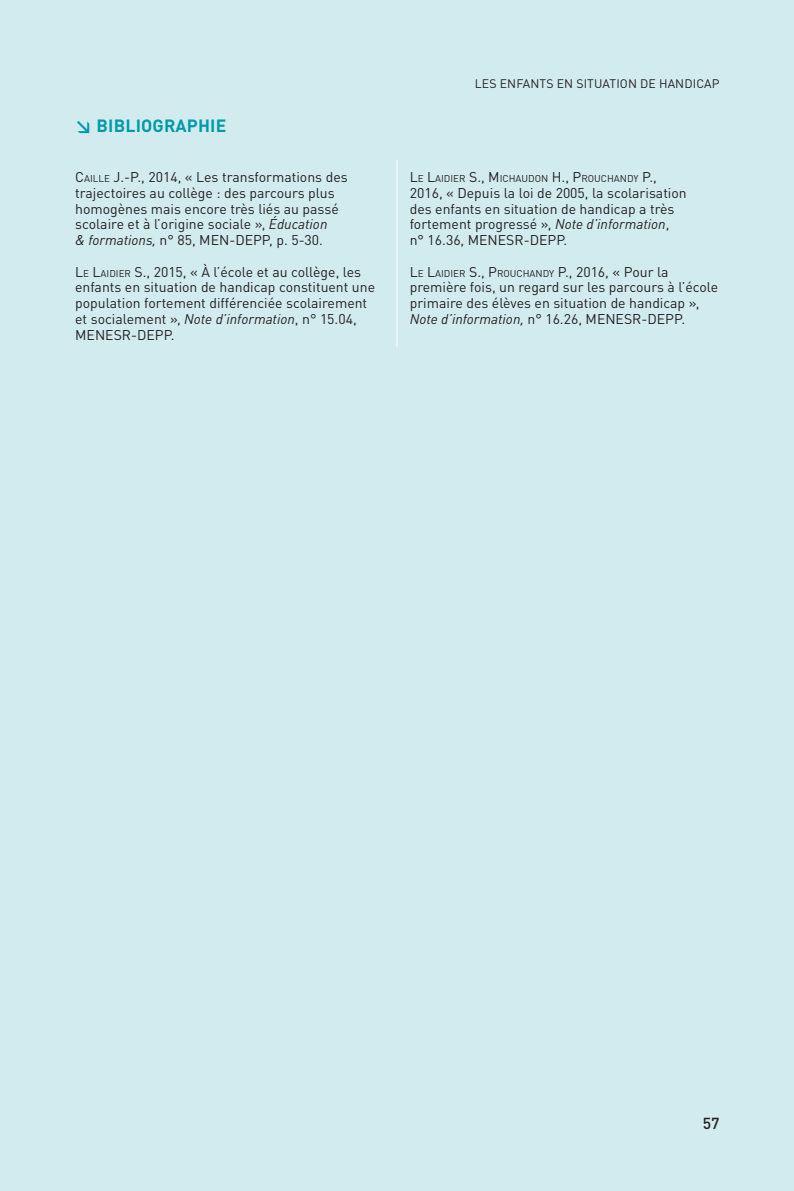
<style>
.page{position:relative;width:794px;height:1191px;background:#d2ebef}
.page>*{position:absolute;margin:0;border:0;box-sizing:border-box;transform-origin:0 0}
.Courant{font:700 17.5px "DINOT";letter-spacing:.01em;color:#009baa}
.t1{font:500 15.75px "DINOT";color:#231f20}
.Courant-2{font:14px/15.8px "DINOT";color:#231f20}
.Titre_courant__droit{font:12.25px "DINOT";letter-spacing:.01em;color:#231f20}
.Courant-3{font:9.8px "DINOT";color:#231f20}
.s1{font-size:9.8px}
.s2{font-style:italic}
.s3{font-size:14px}
</style>
<div class="page">
<hr style="left:396px;top:160px;width:1px;height:187px;background:#fff">
<p class="Courant" style="left:74px;top:115px;width:153px">↘ BIBLIOGRAPHIE</p>
<p class="Courant-2" style="left:75px;top:169px;width:274px">C<span class="s1">AILLE</span> J.-P., 2014, « Les transformations des trajectoires au collège : des parcours plus homogènes mais encore très liés au passé scolaire et à l’origine sociale », <span class="s2">Éducation<br>&amp; formations,</span> n° 85, MEN-DEPP, p. 5-30.</p>
<p class="Courant-2" style="left:75px;top:263px;width:301px">L<span class="s1">E</span> L<span class="s1">AIDIER</span> S., 2015, « À l’école et au collège, les enfants en situation de handicap constituent une population fortement différenciée scolairement et socialement », <span class="s2">Note d’information</span>, n° 15.04, MENESR-DEPP.</p>
<p class="Titre_courant__droit" style="left:475px;top:75px;width:246px">LES ENFANTS EN SITUATION DE HANDICAP</p>
<p class="Courant-3" style="left:410px;top:172px;width:248px"><span class="s3">L</span>E <span class="s3">L</span>AIDIER <span class="s3">S., M</span>ICHAUDON <span class="s3">H., P</span>ROUCHANDY <span class="s3">P.,</span></p>
<p class="Courant-2" style="left:410px;top:185px;width:278px">2016, « Depuis la loi de 2005, la scolarisation des enfants en situation de handicap a très fortement progressé », <span class="s2">Note d’information</span>, n° 16.36, MENESR-DEPP.</p>
<p class="Courant-2" style="left:410px;top:263px;width:310px">L<span class="s1">E</span> L<span class="s1">AIDIER</span> S., P<span class="s1">ROUCHANDY</span> P., 2016, « Pour la première fois, un regard sur les parcours à l’école primaire des élèves en situation de handicap », <span class="s2">Note d’information,</span> n° 16.26, MENESR-DEPP.</p>
<p class="t1" style="left:703px;top:1112px;width:18px">57</p>
</div>
